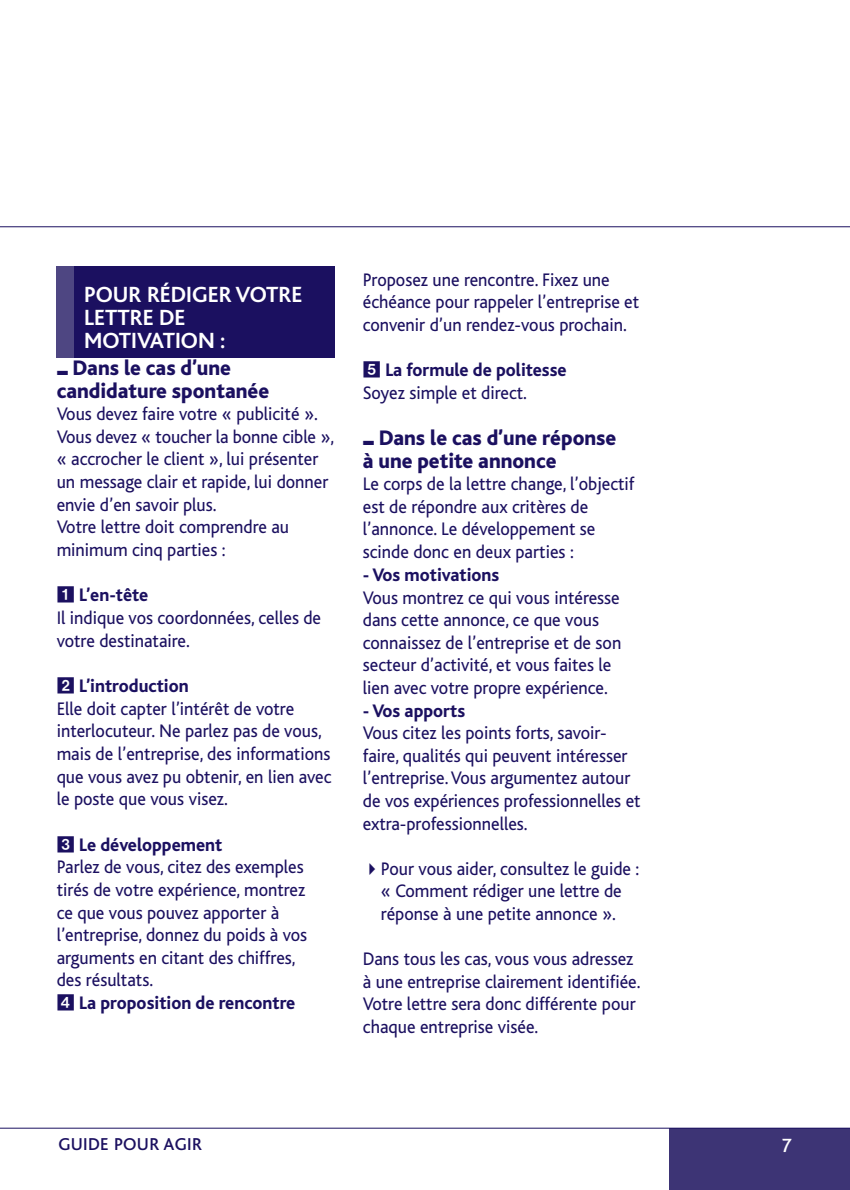
<style>
.page{position:relative;width:850px;height:1190px;background:#fff}
.page>*{position:absolute;margin:0;border:0;box-sizing:border-box;transform-origin:0 0}
.t1{font:700 23px/23px "Bliss";color:#fff}
.t2{font:800 22px/23px "Bliss";color:#1b1060;scale:.95 1}
.t3{font:500 20px "Bliss";color:#fff}
.t4{font:19px/22.6px "Bliss";color:#1b1060;scale:.95 1}
.t5{font:800 19px "Bliss";color:#1b1060;scale:.95 1}
.t6{font:500 18px "Bliss";letter-spacing:.015em;color:#1b1060}
</style>
<div class="page">
<div style="left:669px;top:1128px;width:181px;height:62px;background:#3d3475"></div>
<hr style="left:0;top:1128px;width:850px;height:1px;background:#1b1060">
<hr style="left:0;top:226px;width:850px;height:1px;background:#1b1060">
<div style="left:74px;top:266px;width:260px;height:92px;background:#1b1060"></div>
<div style="left:57px;top:266px;width:17px;height:92px;background:#4e4682"></div>
<p class="t1" style="left:84px;top:284px;width:220px">POUR RÉDIGER VOTRE<br>LETTRE DE<br>MOTIVATION :</p>
<p class="t2" style="left:57px;top:356px;width:225px;text-indent:16px">Dans le cas d’une candidature spontanée</p>
<p class="t4" style="left:57px;top:403px;width:294px">Vous devez faire votre « publicité ».<br>Vous devez « toucher la bonne cible », « accrocher le client », lui présenter un message clair et rapide, lui donner envie d’en savoir plus.<br>Votre lettre doit comprendre au minimum cinq parties :</p>
<p class="t5" style="left:79px;top:585px;width:74px">L’en-tête</p>
<p class="t4" style="left:57px;top:607px;width:280px">Il indique vos coordonnées, celles de votre destinataire.</p>
<p class="t5" style="left:79px;top:676px;width:117px">L’introduction</p>
<p class="t4" style="left:57px;top:698px;width:291px">Elle doit capter l’intérêt de votre interlocuteur. Ne parlez pas de vous, mais de l’entreprise, des informations que vous avez pu obtenir, en lien avec le poste que vous visez.</p>
<p class="t5" style="left:79px;top:835px;width:152px">Le développement</p>
<p class="t4" style="left:57px;top:856px;width:265px">Parlez de vous, citez des exemples tirés de votre expérience, montrez ce que vous pouvez apporter à l’entreprise, donnez du poids à vos arguments en citant des chiffres, des résultats.</p>
<p class="t5" style="left:79px;top:993px;width:229px">La proposition de rencontre</p>
<p class="t4" style="left:363px;top:269px;width:293px">Proposez une rencontre. Fixez une échéance pour rappeler l’entreprise et convenir d’un rendez-vous prochain.</p>
<p class="t5" style="left:385px;top:360px;width:192px">La formule de politesse</p>
<p class="t4" style="left:363px;top:382px;width:174px">Soyez simple et direct.</p>
<p class="t2" style="left:363px;top:426px;width:268px;text-indent:16px">Dans le cas d’une réponse à une petite annonce</p>
<p class="t4" style="left:363px;top:473px;width:288px">Le corps de la lettre change, l’objectif est de répondre aux critères de l’annonce. Le développement se scinde donc en deux parties :</p>
<p class="t5" style="left:363px;top:565px;width:145px">- Vos motivations</p>
<p class="t4" style="left:363px;top:587px;width:274px">Vous montrez ce qui vous intéresse dans cette annonce, ce que vous connaissez de l’entreprise et de son secteur d’activité, et vous faites le lien avec votre propre expérience.</p>
<p class="t5" style="left:363px;top:701px;width:109px">- Vos apports</p>
<p class="t4" style="left:363px;top:722px;width:294px">Vous citez les points forts, savoir&shy;faire, qualités qui peuvent intéresser l’entreprise.Vous argumentez autour de vos expériences professionnelles et extra-professionnelles.</p>
<p class="t4" style="left:381px;top:858px;width:274px">Pour vous aider, consultez le guide : « Comment rédiger une lettre de réponse à une petite annonce ».</p>
<p class="t4" style="left:363px;top:948px;width:294px">Dans tous les cas, vous vous adressez à une entreprise clairement identifiée.<br>Votre lettre sera donc différente pour chaque entreprise visée.</p>
<p class="t6" style="left:58px;top:1135px;width:145px">GUIDE POUR AGIR</p>
<p class="t3" style="left:781px;top:1135px;width:12px">7</p>
</div>
